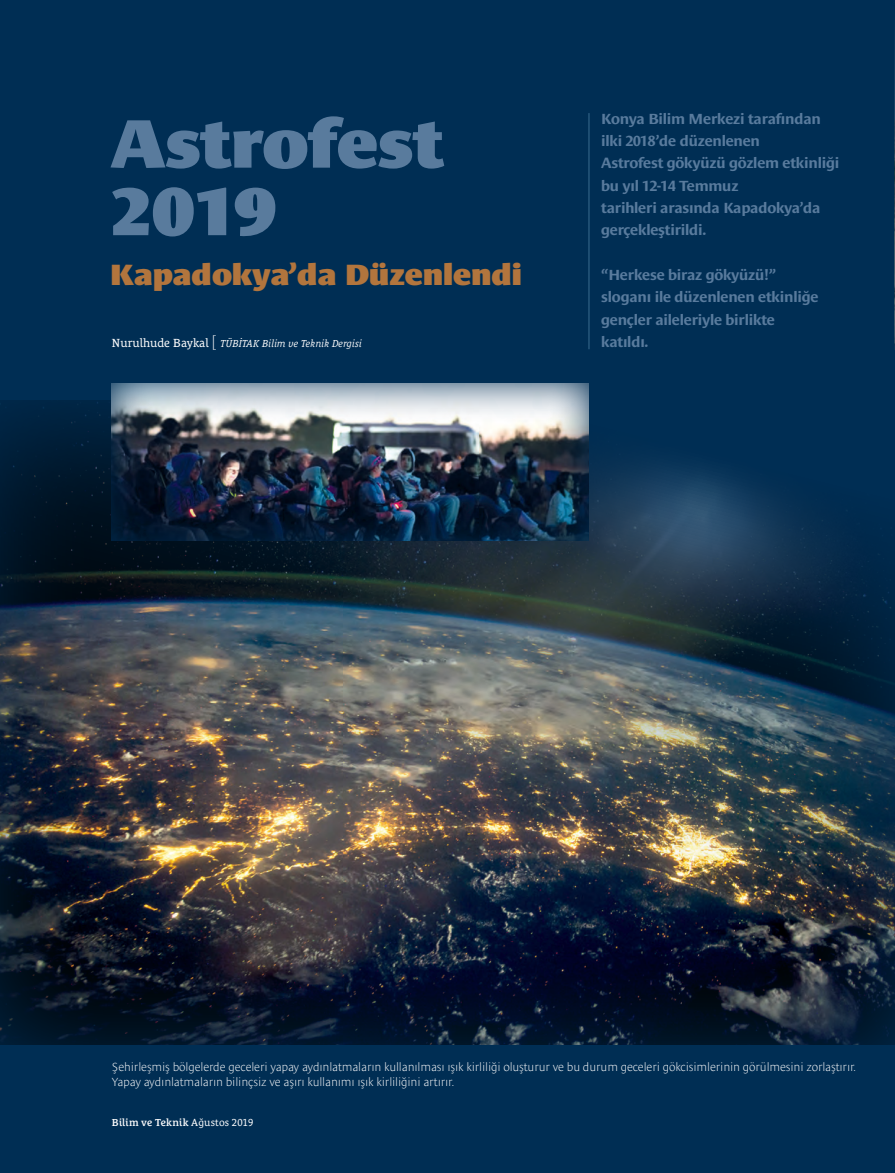
<style>
.page{position:relative;width:895px;height:1173px;background:#fff}
.page>*{position:absolute;margin:0;border:0;box-sizing:border-box;transform-origin:0 0}
.t1{font:900 69px/67.5px "Le Monde Sans Pro";letter-spacing:-.005em;color:#597b9d}
.t2{font:900 30px "Le Monde Sans Pro";letter-spacing:-.005em;color:#b2753d}
.t3{font:700 15px/22.4px "Le Monde Sans Pro";letter-spacing:-.015em;color:#597b9d}
.t4{font:300 expanded 12px/14.4px "Le Monde Sans Pro";letter-spacing:-.015em;color:#fff}
.t5{font:italic 10.35px "Le Monde Courrier Pro";color:#fff}
.t6{font:600 10.35px "Le Monde Courrier Pro";letter-spacing:.01em;color:#fff}
.s1{font-style:normal;font-size:12px}
.s2{font-family:"Le Monde Sans Pro";font-weight:300;font-style:normal;font-stretch:expanded;font-size:16.2px}
.s3{font-weight:400}
</style>
<div class="page">
<div style="left:0;top:0;width:895px;height:1172px;background:#002e54"></div>
<hr style="left:588px;top:113px;width:1px;height:236px;background:#306185">
<img style="left:0;top:399px;width:895px;height:646px">
<img style="left:112px;top:383px;width:477px;height:157px">
<img style="left:894px;top:300px;width:1px;height:177px">
<h1 class="t1" style="left:110px;top:104px;width:334px">Astrofest<br>2019</h1>
<h2 class="t2" style="left:110px;top:252px;width:413px">Kapadokya’da Düzenlendi</h2>
<p class="t5" style="left:112px;top:335px;width:252px"><span class="s1">Nurulhude Baykal</span> <span class="s2">[</span> TÜBİTAK Bilim ve Teknik Dergisi</p>
<p class="t3" style="left:601px;top:106px;width:240px">Konya Bilim Merkezi tarafından ilki 2018’de düzenlenen<br>Astrofest gökyüzü gözlem etkinliği bu yıl 12-14 Temmuz<br>tarihleri arasında Kapadokya’da gerçekleştirildi.</p>
<p class="t3" style="left:601px;top:262px;width:219px">“Herkese biraz gökyüzü!” sloganı ile düzenlenen etkinliğe gençler aileleriyle birlikte katıldı.</p>
<p class="t4" style="left:112px;top:1058px;width:746px">Şehirleşmiş bölgelerde geceleri yapay aydınlatmaların kullanılması ışık kirliliği oluşturur ve bu durum geceleri gökcisimlerinin görülmesini zorlaştırır.<br>Yapay aydınlatmaların bilinçsiz ve aşırı kullanımı ışık kirliliğini artırır.</p>
<p class="t6" style="left:112px;top:1113px;width:143px">Bilim ve Teknik <span class="s3">Ağustos 2019</span></p>
</div>
